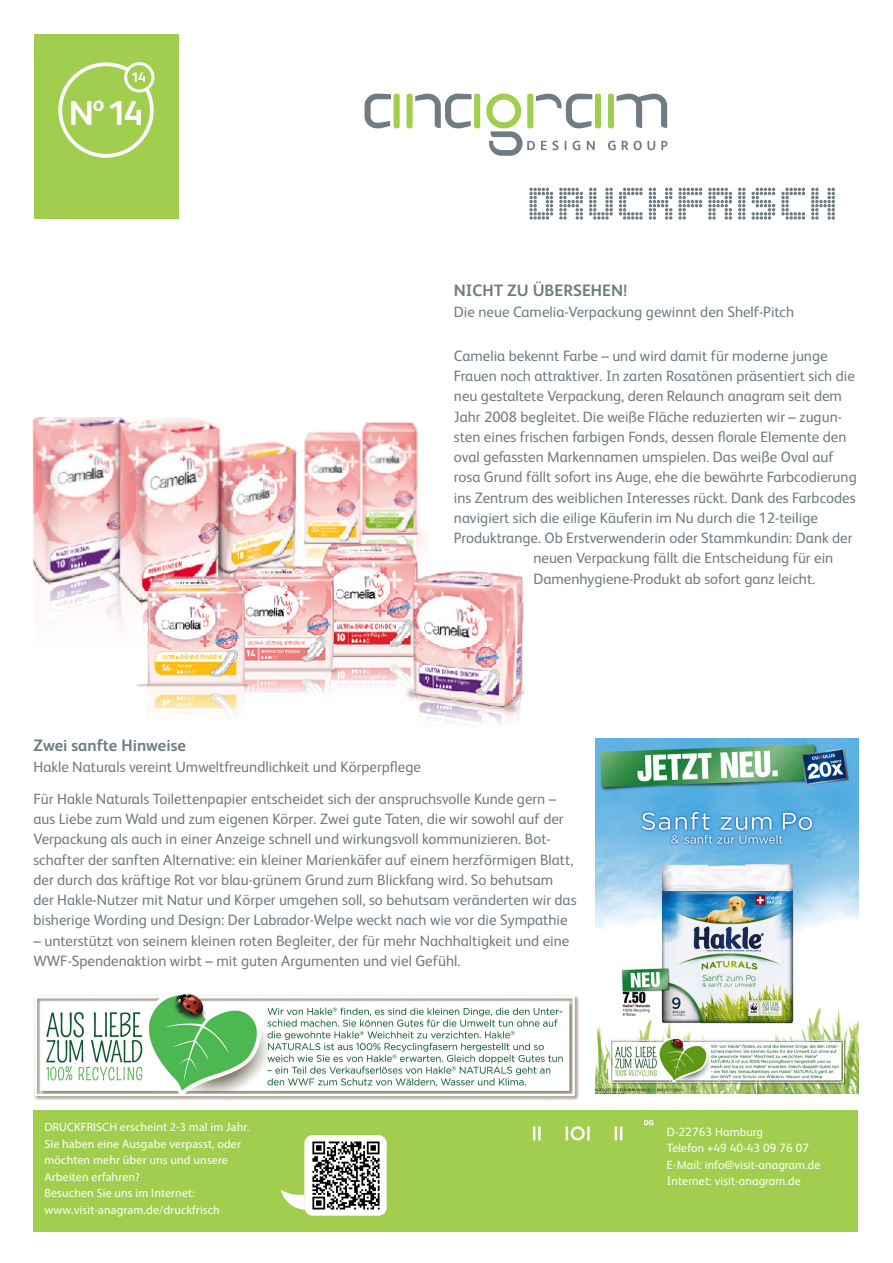
<style>
.page{position:relative;width:893px;height:1263px;background:#fff}
.page>*{position:absolute;margin:0;border:0;box-sizing:border-box;transform-origin:0 0}
.t1{font:700 34.65px "FS Albert";color:#fff}
.t2{font:700 16.5px "FS Albert";color:#6f7c83}
.t3{font:15px/20.2px "FS Albert";color:#6f7c83}
.t4{font:700 13.95px "FS Albert";color:#fff}
.t5{font:12px "Myriad Pro";letter-spacing:.01em;color:#fff}
.t6{font:12px/16.5px "FS Albert";letter-spacing:.01em;color:#fff}
</style>
<div class="page">
<div style="left:34px;top:34px;width:144px;height:185px;background:#a1ce4f"></div>
<div style="left:58px;top:62px;width:96px;height:96px;border:4px solid #fff;border-radius:50%"></div>
<div style="left:126px;top:64px;width:27px;height:27px;background:#a1ce4f;border-radius:50%"></div>
<div style="left:124px;top:62px;width:30px;height:30px;border:3px solid #fff;border-radius:50%"></div>
<svg style="left:529px;top:188px;width:306px;height:32px"></svg>
<svg style="left:364px;top:93px;width:303px;height:63px"></svg>
<img style="left:34px;top:994px;width:545px;height:106px">
<div style="left:33px;top:1111px;width:825px;height:121px;background:#a1ce4f"></div>
<div style="left:304px;top:1135px;width:83px;height:81px;background:#fff;border-radius:8px"></div>
<img style="left:307px;top:1136px;width:77px;height:74px">
<svg style="left:281px;top:1189px;width:24px;height:21px"></svg>
<svg style="left:644px;top:1120px;width:9px;height:5px"></svg>
<svg style="left:533px;top:1126px;width:89px;height:14px"></svg>
<img style="left:595px;top:739px;width:264px;height:355px">
<img style="left:32px;top:417px;width:493px;height:309px">
<p class="t4" style="left:131px;top:68px;width:16px">14</p>
<p class="t1" style="left:69px;top:90px;width:76px">Nº14</p>
<p class="t2" style="left:454px;top:279px;width:175px">NICHT ZU ÜBERSEHEN!</p>
<p class="t3" style="left:454px;top:301px;width:342px">Die neue Camelia-Verpackung gewinnt den Shelf-Pitch</p>
<p class="t3" style="left:454px;top:345px;width:375px">Camelia bekennt Farbe – und wird damit für moderne junge</p>
<p class="t3" style="left:454px;top:365px;width:403px">Frauen noch attraktiver. In zarten Rosatönen präsentiert sich die</p>
<p class="t3" style="left:454px;top:385px;width:390px">neu gestaltete Verpackung, deren Relaunch anagram seit dem</p>
<p class="t3" style="left:454px;top:406px;width:389px">Jahr 2008 begleitet. Die weiße Fläche reduzierten wir – zugun-</p>
<p class="t3" style="left:454px;top:426px;width:394px">sten eines frischen farbigen Fonds, dessen florale Elemente den</p>
<p class="t3" style="left:454px;top:446px;width:381px">oval gefassten Markennamen umspielen. Das weiße Oval auf</p>
<p class="t3" style="left:454px;top:466px;width:404px">rosa Grund fällt sofort ins Auge, ehe die bewährte Farbcodierung</p>
<p class="t3" style="left:454px;top:487px;width:403px">ins Zentrum des weiblichen Interesses rückt. Dank des Farbcodes</p>
<p class="t3" style="left:454px;top:507px;width:365px">navigiert sich die eilige Käuferin im Nu durch die 12-teilige</p>
<p class="t3" style="left:454px;top:527px;width:400px">Produktrange. Ob Erstverwenderin oder Stammkundin: Dank der</p>
<p class="t3" style="left:533px;top:547px;width:301px">neuen Verpackung fällt die Entscheidung für ein</p>
<p class="t3" style="left:533px;top:568px;width:283px">Damenhygiene-Produkt ab sofort ganz leicht.</p>
<p class="t2" style="left:33px;top:734px;width:154px">Zwei sanfte Hinweise</p>
<p class="t3" style="left:33px;top:756px;width:389px">Hakle Naturals vereint Umweltfreundlichkeit und Körperpflege</p>
<p class="t3" style="left:33px;top:788px;width:545px">Für Hakle Naturals Toilettenpapier entscheidet sich der anspruchsvolle Kunde gern – aus Liebe zum Wald und zum eigenen Körper. Zwei gute Taten, die wir sowohl auf der Verpackung als auch in einer Anzeige schnell und wirkungsvoll kommunizieren. Bot&shy;schafter der sanften Alternative: ein kleiner Marienkäfer auf einem herzförmigen Blatt, der durch das kräftige Rot vor blau-grünem Grund zum Blickfang wird. So behutsam der Hakle-Nutzer mit Natur und Körper umgehen soll, so behutsam veränderten wir das bisherige Wording und Design: Der Labrador-Welpe weckt nach wie vor die Sympathie</p>
<p class="t3" style="left:33px;top:930px;width:537px">– unterstützt von seinem kleinen roten Begleiter, der für mehr Nachhaltigkeit und eine<br>WWF-Spendenaktion wirbt – mit guten Argumenten und viel Gefühl.</p>
<p class="t5" style="left:44px;top:1119px;width:206px">DRUCKFRISCH erscheint 2-3 mal im Jahr.</p>
<p class="t5" style="left:44px;top:1136px;width:198px">Sie haben eine Ausgabe verpasst, oder</p>
<p class="t5" style="left:44px;top:1152px;width:185px">möchten mehr über uns und unsere</p>
<p class="t5" style="left:44px;top:1169px;width:97px">Arbeiten erfahren?</p>
<p class="t5" style="left:44px;top:1185px;width:152px">Besuchen Sie uns im Internet:</p>
<p class="t5" style="left:44px;top:1202px;width:177px">www.visit-anagram.de/druckfrisch</p>
<p class="t6" style="left:667px;top:1123px;width:155px">D-22763 Hamburg<br>Telefon +49 40-43 09 76 07<br>E-Mail: info@visit-anagram.de</p>
<p class="t6" style="left:667px;top:1172px;width:135px">Internet: visit-anagram.de</p>
</div>
